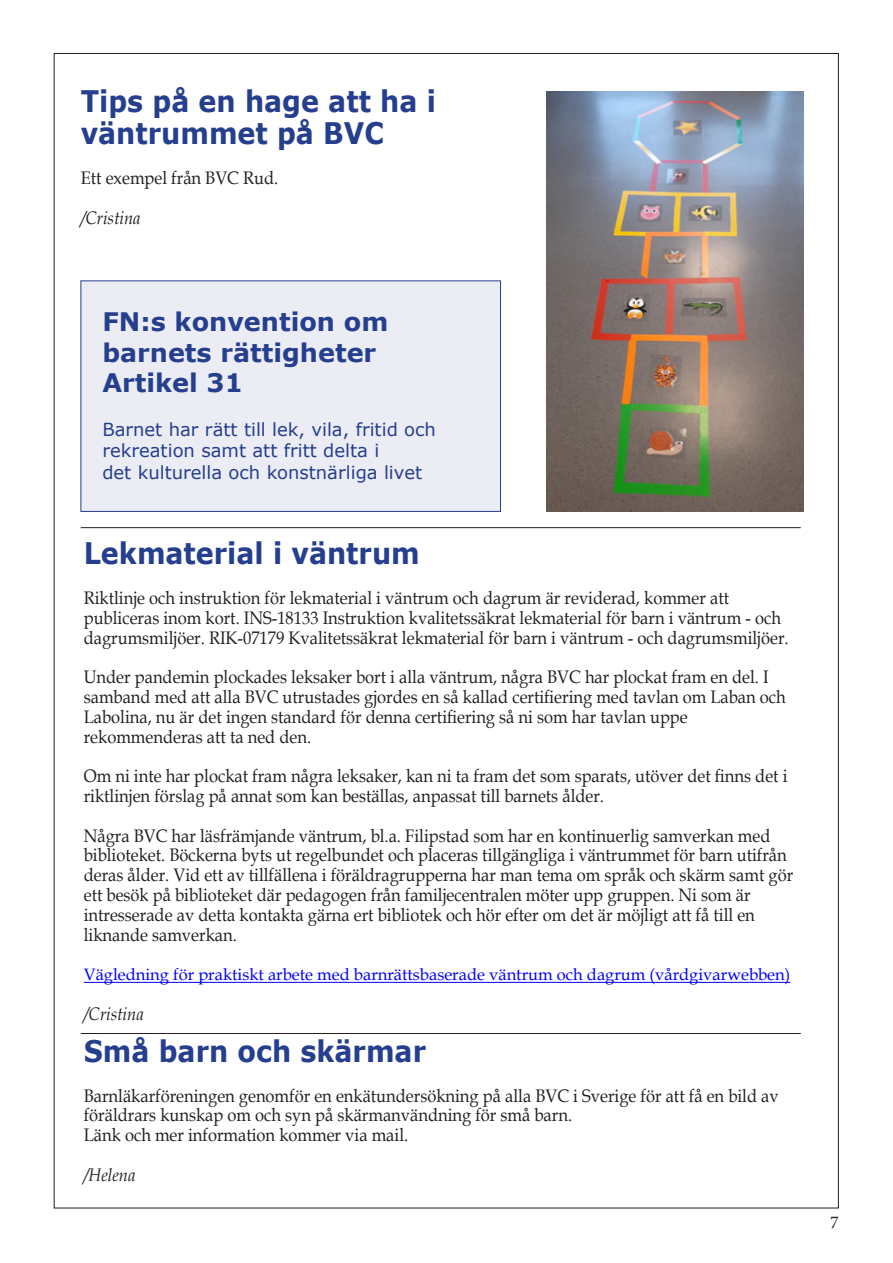
<style>
.page{position:relative;width:893px;height:1263px;background:#fff}
.page>*{position:absolute;margin:0;border:0;box-sizing:border-box;transform-origin:0 0}
.t1{font:700 29.7px/32.4px "Verdana";color:#253f8e;scale:.91 1}
.t2{font:700 25.5px "Verdana";color:#253f8e}
.t3{font:18.15px/19.8px "Book Antiqua";color:#231f20;scale:.91 1}
.t4{font:italic 18.15px "Book Antiqua";color:#231f20;scale:.91 1}
.t5{font:18px "Verdana";color:#253f8e}
.t6{font:18px "Minion Pro";color:#231f20}
.t7{font:16.5px "Book Antiqua";color:#00f}
</style>
<div class="page">
<hr style="left:81px;top:527px;width:720px;height:1px;background:#231f20">
<hr style="left:84px;top:982px;width:706px;height:1px;background:#00f">
<img style="left:546px;top:91px;width:258px;height:420px">
<div style="left:81px;top:281px;width:420px;height:230px;background:#ececf4"></div>
<div style="left:81px;top:281px;width:420px;height:231px;border:1px solid #253f8e"></div>
<hr style="left:81px;top:1033px;width:720px;height:1px;background:#231f20">
<p class="t1" style="left:81px;top:84px;width:392px">Tips på en hage att ha i väntrummet på BVC</p>
<p class="t3" style="left:81px;top:168px;width:219px">Ett exempel från BVC Rud.</p>
<p class="t4" style="left:81px;top:205px;width:67px">/Cristina</p>
<p class="t2" style="left:102px;top:304px;width:287px">FN:s konvention om</p>
<p class="t2" style="left:102px;top:334px;width:275px">barnets rättigheter</p>
<p class="t2" style="left:102px;top:365px;width:142px">Artikel 31</p>
<p class="t5" style="left:102px;top:417px;width:335px">Barnet har rätt till lek, vila, fritid och</p>
<p class="t5" style="left:102px;top:438px;width:278px">rekreation samt att fritt delta i</p>
<p class="t5" style="left:102px;top:460px;width:321px">det kulturella och konstnärliga livet</p>
<p class="t1" style="left:84px;top:537px;width:371px">Lekmaterial i väntrum</p>
<p class="t3" style="left:84px;top:587px;width:711px">Riktlinje och instruktion för lekmaterial i väntrum och dagrum är reviderad, kommer att</p>
<p class="t3" style="left:84px;top:607px;width:776px">publiceras inom kort. INS-18133 Instruktion kvalitetssäkrat lekmaterial för barn i väntrum - och dagrumsmiljöer. RIK-07179 Kvalitetssäkrat lekmaterial för barn i väntrum - och dagrumsmiljöer.</p>
<p class="t3" style="left:84px;top:667px;width:773px">Under pandemin plockades leksaker bort i alla väntrum, några BVC har plockat fram en del. I samband med att alla BVC utrustades gjordes en så kallad certifiering med tavlan om Laban och<br>Labolina, nu är det ingen standard för denna certifiering så ni som har tavlan uppe</p>
<p class="t3" style="left:84px;top:726px;width:251px">rekommenderas att ta ned den.</p>
<p class="t3" style="left:84px;top:766px;width:775px">Om ni inte har plockat fram några leksaker, kan ni ta fram det som sparats, utöver det finns det i riktlinjen förslag på annat som kan beställas, anpassat till barnets ålder.</p>
<p class="t3" style="left:84px;top:825px;width:781px">Några BVC har läsfrämjande väntrum, bl.a. Filipstad som har en kontinuerlig samverkan med biblioteket. Böckerna byts ut regelbundet och placeras tillgängliga i väntrummet för barn utifrån deras ålder. Vid ett av tillfällena i föräldragrupperna har man tema om språk och skärm samt gör ett besök på biblioteket där pedagogen från familjecentralen möter upp gruppen. Ni som är</p>
<p class="t3" style="left:84px;top:904px;width:739px">intresserade av detta kontakta gärna ert bibliotek och hör efter om det är möjligt att få till en</p>
<p class="t3" style="left:84px;top:924px;width:170px">liknande samverkan.</p>
<p class="t7" style="left:84px;top:963px;width:708px">Vägledning för praktiskt arbete med barnrättsbaserade väntrum och dagrum (vårdgivarwebben)</p>
<p class="t4" style="left:84px;top:1001px;width:67px">/Cristina</p>
<p class="t1" style="left:84px;top:1034px;width:378px">Små barn och skärmar</p>
<p class="t3" style="left:84px;top:1085px;width:765px">Barnläkarföreningen genomför en enkätundersökning på alla BVC i Sverige för att få en bild av föräldrars kunskap om och syn på skärmanvändning för små barn.</p>
<p class="t3" style="left:84px;top:1125px;width:358px">Länk och mer information kommer via mail.</p>
<p class="t4" style="left:84px;top:1162px;width:58px">/Helena</p>
<p class="t6" style="left:830px;top:1210px;width:10px">7</p>
</div>
